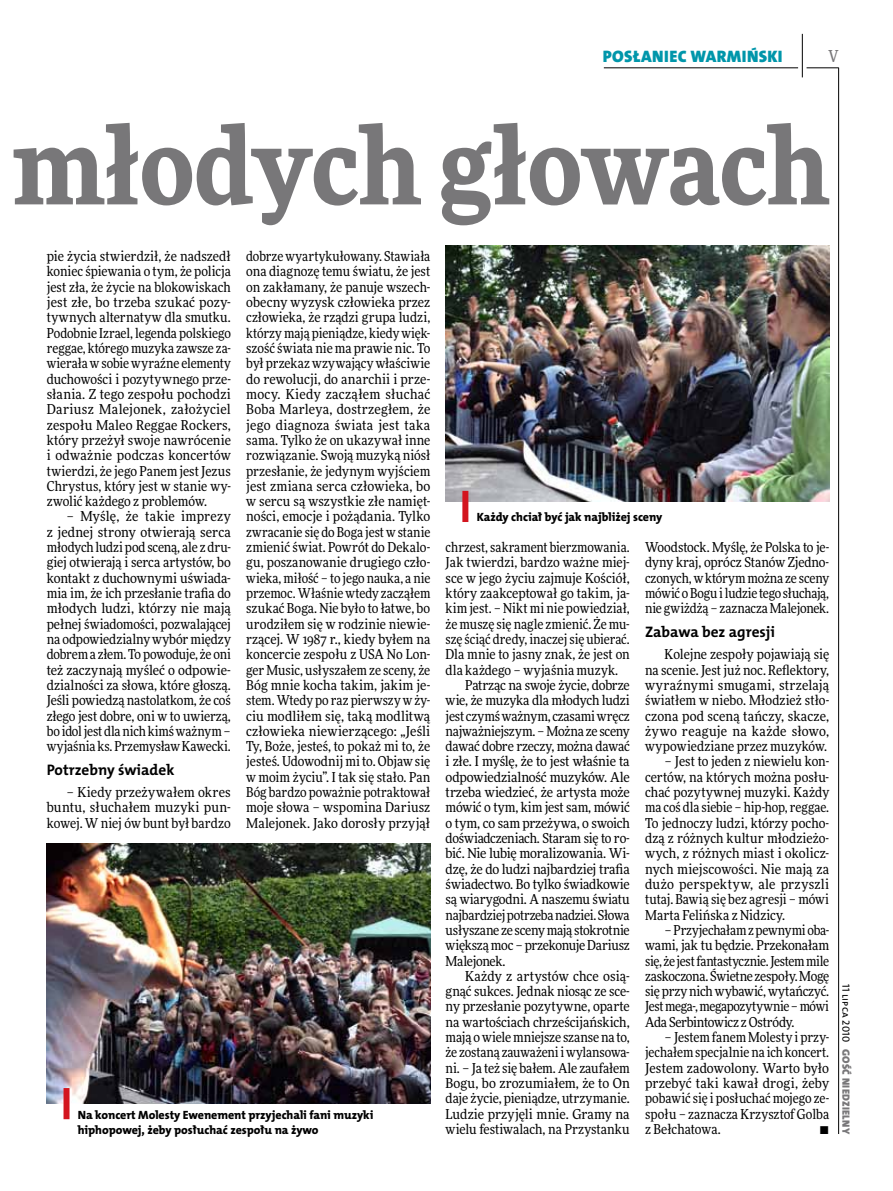
<style>
.page{position:relative;width:893px;height:1191px;background:#fff}
.page>*{position:absolute;margin:0;border:0;box-sizing:border-box;transform-origin:0 0}
.t1{font:900 108px "Freeday Narrow";color:#787779}
.t2{font:16.65px "The Mix HP9 Blk";letter-spacing:.02em;color:#0096aa}
.t3{font:500 16.5px "Freeday Narrow";color:#787779;scale:.9 1}
.t4{font:15.3px "The Mix HP7 Bld";letter-spacing:-.005em;color:#000}
.t5{font:13.65px/15.3px "Freeday Narrow News";letter-spacing:-.005em;color:#000;text-align:justify}
.t6{font:12px/15.3px "The Mix HP8 Ex Bld";letter-spacing:-.005em;color:#000}
.t7{font:10.5px "The Mix HP9 Blk";letter-spacing:.025em;color:#787779}
.t8{font:10.5px "The Mix HP5 Plain";letter-spacing:.015em;color:#000}
</style>
<div class="page">
<hr style="left:806px;top:68px;width:33px;height:1px;background:#000">
<hr style="left:604px;top:68px;width:194px;height:1px;background:#000">
<hr style="left:838px;top:68px;width:1px;height:1066px;background:#000">
<hr style="left:802px;top:34px;width:1px;height:43px;background:#000">
<img style="left:47px;top:843px;width:383px;height:260px">
<img style="left:446px;top:246px;width:383px;height:255px">
<div style="left:462px;top:491px;width:6px;height:31px;background:#d3151f"></div>
<div style="left:64px;top:1088px;width:6px;height:31px;background:#d3151f"></div>
<p class="t2" style="left:603px;top:46px;width:181px">POSŁANIEC WARMIŃSKI</p>
<p class="t3" style="left:828px;top:46px;width:13px">V</p>
<h1 class="t1" style="left:12px;top:95px;width:819px">młodych głowach</h1>
<p class="t5" style="left:47px;top:248px;width:186px">pie życia stwierdził, że nadszedł koniec śpiewania o tym, że policja jest zła, że życie na blokowiskach jest złe, bo trzeba szukać pozy&shy;tywnych alternatyw dla smutku.<br>Podobnie Izrael, legenda polskiego reggae, którego muzyka zawsze za&shy;wierała w sobie wyraźne elementy duchowości i pozytywnego prze&shy;słania. Z tego zespołu pochodzi Dariusz Malejonek, założyciel zespołu Maleo Reggae Rockers, który przeżył swoje nawrócenie i odważnie podczas koncertów twierdzi, że jego Panem jest Jezus Chrystus, który jest w stanie wy&shy;zwolić każdego z problemów.</p>
<p class="t5" style="left:47px;top:509px;width:186px;text-indent:20px">– Myślę, że takie imprezy z jednej strony otwierają serca młodych ludzi pod sceną, ale z dru&shy;giej otwierają i serca artystów, bo kontakt z duchownymi uświada&shy;mia im, że ich przesłanie trafia do młodych ludzi, którzy nie mają pełnej świadomości, pozwalającej na odpowiedzialny wybór między dobrem a złem. To powoduje, że oni też zaczynają myśleć o odpowie&shy;dzialności za słowa, które głoszą.<br>Jeśli powiedzą nastolatkom, że coś złego jest dobre, oni w to uwierzą, bo idol jest dla nich kimś ważnym – wyjaśnia ks. Przemysław Kawecki.</p>
<p class="t4" style="left:47px;top:760px;width:129px">Potrzebny świadek</p>
<p class="t5" style="left:47px;top:784px;width:186px;text-indent:20px">– Kiedy przeżywałem okres buntu, słuchałem muzyki pun&shy;kowej. W niej ów bunt był bardzo</p>
<p class="t5" style="left:246px;top:248px;width:186px">dobrze wyartykułowany. Stawiała ona diagnozę temu światu, że jest on zakłamany, że panuje wszech&shy;obecny wyzysk człowieka przez człowieka, że rządzi grupa ludzi, którzy mają pieniądze, kiedy więk&shy;szość świata nie ma prawie nic. To był przekaz wzywający właściwie do rewolucji, do anarchii i prze&shy;mocy. Kiedy zacząłem słuchać Boba Marleya, dostrzegłem, że jego diagnoza świata jest taka sama. Tylko że on ukazywał inne rozwiązanie. Swoją muzyką niósł przesłanie, że jedynym wyjściem jest zmiana serca człowieka, bo w sercu są wszystkie złe namięt&shy;ności, emocje i pożądania. Tylko zwracanie się do Boga jest w stanie zmienić świat. Powrót do Dekalo&shy;gu, poszanowanie drugiego czło&shy;wieka, miłość – to jego nauka, a nie przemoc. Właśnie wtedy zacząłem szukać Boga. Nie było to łatwe, bo urodziłem się w rodzinie niewie&shy;rzącej. W 1987 r., kiedy byłem na koncercie zespołu z USA No Lon&shy;ger Music, usłyszałem ze sceny, że Bóg mnie kocha takim, jakim je&shy;stem. Wtedy po raz pierwszy w ży&shy;ciu modliłem się, taką modlitwą człowieka niewierzącego: „Jeśli Ty, Boże, jesteś, to pokaż mi to, że jesteś. Udowodnij mi to. Objaw się w moim życiu”. I tak się stało. Pan Bóg bardzo poważnie potraktował moje słowa – wspomina Dariusz Malejonek. Jako dorosły przyjął</p>
<p class="t6" style="left:477px;top:510px;width:187px">Każdy chciał być jak najbliżej sceny</p>
<p class="t5" style="left:446px;top:539px;width:186px">chrzest, sakrament bierzmowania.</p>
<p class="t5" style="left:446px;top:555px;width:186px">Jak twierdzi, bardzo ważne miej-</p>
<p class="t5" style="left:446px;top:570px;width:186px">sce w jego życiu zajmuje Kościół,</p>
<p class="t5" style="left:446px;top:585px;width:186px">który zaakceptował go takim, ja-</p>
<p class="t5" style="left:446px;top:600px;width:186px">kim jest. – Nikt mi nie powiedział,</p>
<p class="t5" style="left:446px;top:616px;width:186px">że muszę się nagle zmienić. Że mu-</p>
<p class="t5" style="left:446px;top:631px;width:186px">szę ściąć dredy, inaczej się ubierać.</p>
<p class="t5" style="left:446px;top:646px;width:186px">Dla mnie to jasny znak, że jest on</p>
<p class="t5" style="left:446px;top:662px;width:174px">dla każdego – wyjaśnia muzyk.</p>
<p class="t5" style="left:465px;top:677px;width:166px">Patrząc na swoje życie, dobrze</p>
<p class="t5" style="left:446px;top:692px;width:186px">wie, że muzyka dla młodych ludzi</p>
<p class="t5" style="left:446px;top:708px;width:186px">jest czymś ważnym, czasami wręcz</p>
<p class="t5" style="left:446px;top:723px;width:186px">najważniejszym. – Można ze sceny</p>
<p class="t5" style="left:446px;top:738px;width:186px">dawać dobre rzeczy, można dawać</p>
<p class="t5" style="left:446px;top:754px;width:186px">i złe. I myślę, że to jest właśnie ta</p>
<p class="t5" style="left:446px;top:769px;width:186px">odpowiedzialność muzyków. Ale</p>
<p class="t5" style="left:446px;top:784px;width:186px">trzeba wiedzieć, że artysta może</p>
<p class="t5" style="left:446px;top:799px;width:186px">mówić o tym, kim jest sam, mówić</p>
<p class="t5" style="left:446px;top:815px;width:186px">o tym, co sam przeżywa, o swoich</p>
<p class="t5" style="left:446px;top:830px;width:186px">doświadczeniach. Staram się to ro-</p>
<p class="t5" style="left:446px;top:845px;width:186px">bić. Nie lubię moralizowania. Wi-</p>
<p class="t5" style="left:446px;top:861px;width:186px">dzę, że do ludzi najbardziej trafia</p>
<p class="t5" style="left:446px;top:876px;width:186px">świadectwo. Bo tylko świadkowie</p>
<p class="t5" style="left:446px;top:891px;width:186px">są wiarygodni. A naszemu światu</p>
<p class="t5" style="left:446px;top:907px;width:186px">najbardziej potrzeba nadziei. Słowa</p>
<p class="t5" style="left:446px;top:922px;width:186px">usłyszane ze sceny mają stokrotnie</p>
<p class="t5" style="left:446px;top:937px;width:186px">większą moc – przekonuje Dariusz</p>
<p class="t5" style="left:446px;top:953px;width:61px">Malejonek.</p>
<p class="t5" style="left:465px;top:968px;width:166px">Każdy z artystów chce osią-</p>
<p class="t5" style="left:446px;top:983px;width:186px">gnąć sukces. Jednak niosąc ze sce-</p>
<p class="t5" style="left:446px;top:998px;width:186px">ny przesłanie pozytywne, oparte</p>
<p class="t5" style="left:446px;top:1014px;width:186px">na wartościach chrześcijańskich,</p>
<p class="t5" style="left:446px;top:1029px;width:186px">mają o wiele mniejsze szanse na to,</p>
<p class="t5" style="left:446px;top:1044px;width:186px">że zostaną zauważeni i wylansowa-</p>
<p class="t5" style="left:446px;top:1060px;width:186px">ni. – Ja też się bałem. Ale zaufałem</p>
<p class="t5" style="left:446px;top:1075px;width:186px">Bogu, bo zrozumiałem, że to On</p>
<p class="t5" style="left:446px;top:1090px;width:186px">daje życie, pieniądze, utrzymanie.</p>
<p class="t5" style="left:446px;top:1106px;width:186px">Ludzie przyjęli mnie. Gramy na</p>
<p class="t5" style="left:446px;top:1121px;width:186px">wielu festiwalach, na Przystanku</p>
<p class="t5" style="left:645px;top:539px;width:186px">Woodstock. Myślę, że Polska to je&shy;dyny kraj, oprócz Stanów Zjedno&shy;czonych, w którym można ze sceny mówić o Bogu i ludzie tego słuchają, nie gwiżdżą – zaznacza Malejonek.</p>
<p class="t4" style="left:645px;top:622px;width:132px">Zabawa bez agresji</p>
<p class="t5" style="left:645px;top:646px;width:186px;text-indent:20px">Kolejne zespoły pojawiają się na scenie. Jest już noc. Reflektory, wyraźnymi smugami, strzelają światłem w niebo. Młodzież stło&shy;czona pod sceną tańczy, skacze, żywo reaguje na każde słowo, wypowiedziane przez muzyków.</p>
<p class="t5" style="left:645px;top:754px;width:186px;text-indent:20px">– Jest to jeden z niewielu kon&shy;certów, na których można posłu&shy;chać pozytywnej muzyki. Każdy ma coś dla siebie – hip-hop, reggae.<br>To jednoczy ludzi, którzy pocho&shy;dzą z różnych kultur młodzieżo&shy;wych, z różnych miast i okolicz&shy;nych miejscowości. Nie mają za dużo perspektyw, ale przyszli tutaj. Bawią się bez agresji – mówi Marta Felińska z Nidzicy.</p>
<p class="t5" style="left:645px;top:922px;width:186px;text-indent:20px">– Przyjechałam z pewnymi oba&shy;wami, jak tu będzie. Przekonałam się, że jest fantastycznie. Jestem mile zaskoczona. Świetne zespoły. Mogę się przy nich wybawić, wytańczyć.<br>Jest mega-, megapozytywnie – mówi Ada Serbintowicz z Ostródy.</p>
<p class="t5" style="left:645px;top:1029px;width:186px;text-indent:20px">– Jestem fanem Molesty i przy&shy;jechałem specjalnie na ich koncert.<br>Jestem zadowolony. Warto było przebyć taki kawał drogi, żeby pobawić się i posłuchać mojego ze&shy;społu – zaznacza Krzysztof Golba z Bełchatowa.</p>
<p class="t6" style="left:78px;top:1107px;width:297px">Na koncert Molesty Ewenement przyjechali fani muzyki hiphopowej, żeby posłuchać zespołu na żywo</p>
<p class="t5" style="left:819px;top:1121px;width:11px">•</p>
<p class="t8" style="left:853px;top:984px;width:60px;rotate:90deg">11 lipca 2010</p>
<p class="t7" style="left:853px;top:1049px;width:86px;rotate:90deg">GOŚĆ NIEDZIELNY</p>
</div>
